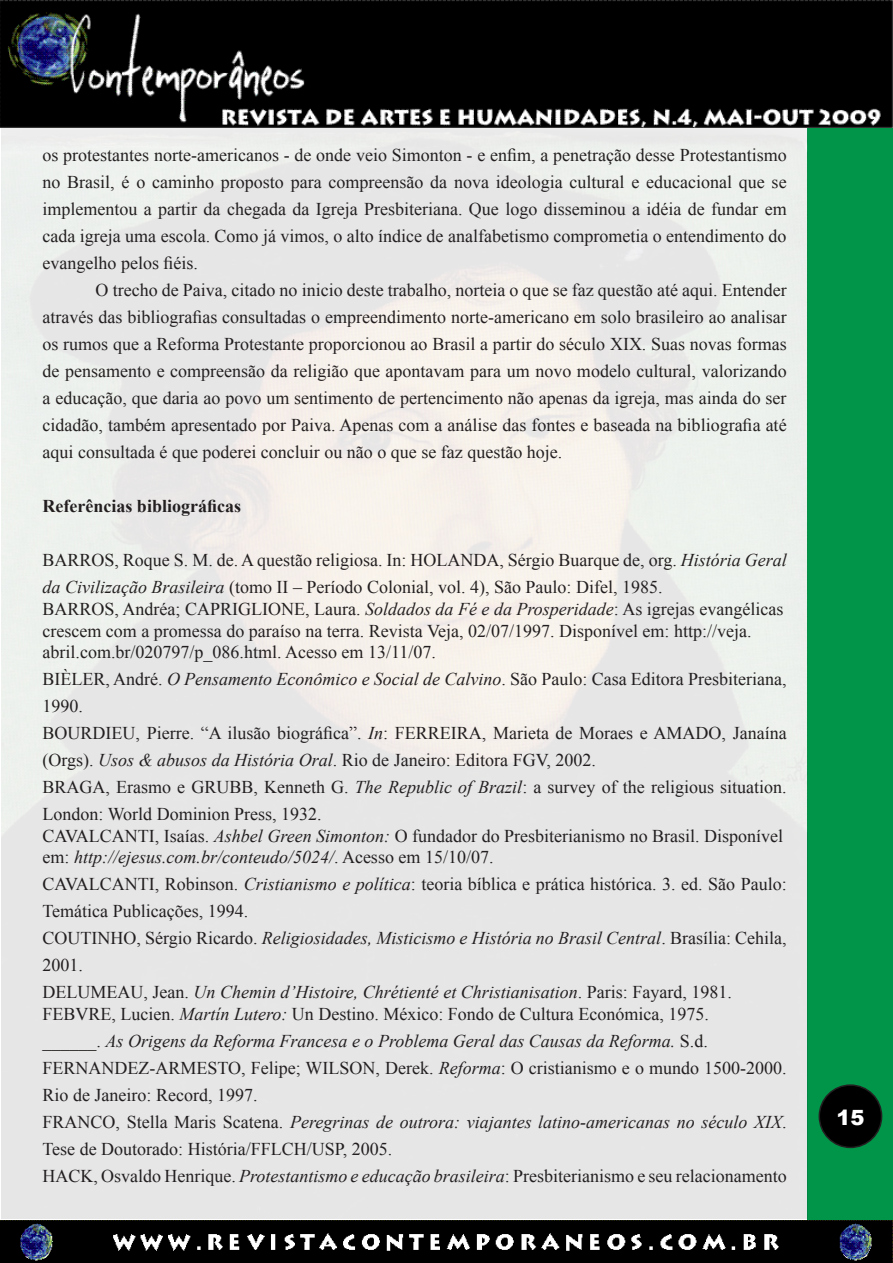
<style>
.page{position:relative;width:893px;height:1263px;background:#fff}
.page>*{position:absolute;margin:0;border:0;box-sizing:border-box;transform-origin:0 0}
.t1{font:900 21px "Arial";color:#fff}
.footnote_text{font:18px/27px "Times New Roman";color:#231f20}
.footnote_text-2{font:italic 18px/27px "Times New Roman";color:#231f20}
.t2{font:700 18px "Times New Roman";color:#231f20}
.s1{font-style:italic}
.s2{font-style:normal}
</style>
<div class="page">
<img style="left:1px;top:128px;width:807px;height:1090px">
<div style="left:808px;top:116px;width:85px;height:1111px;background:#009549"></div>
<img style="left:0;top:1220px;width:893px;height:43px">
<div style="left:819px;top:1085px;width:63px;height:62px;background:#000;border-radius:50%"></div>
<div style="left:819px;top:1084px;width:63px;height:64px;border:2px solid #231f20;border-radius:50%"></div>
<img style="left:0;top:0;width:893px;height:128px">
<p class="footnote_text" style="left:43px;top:141px;width:746px;text-align:justify">os protestantes norte-americanos - de onde veio Simonton - e enfim, a penetração desse Protestantismo no Brasil, é o caminho proposto para compreensão da nova ideologia cultural e educacional que se implementou a partir da chegada da Igreja Presbiteriana. Que logo disseminou a idéia de fundar em cada igreja uma escola. Como já vimos, o alto índice de analfabetismo comprometia o entendimento do evangelho pelos fiéis.</p>
<p class="footnote_text" style="left:43px;top:276px;width:746px;text-align:justify;text-indent:53px">O trecho de Paiva, citado no inicio deste trabalho, norteia o que se faz questão até aqui. Entender através das bibliografias consultadas o empreendimento norte-americano em solo brasileiro ao analisar os rumos que a Reforma Protestante proporcionou ao Brasil a partir do século XIX. Suas novas formas de pensamento e compreensão da religião que apontavam para um novo modelo cultural, valorizando a educação, que daria ao povo um sentimento de pertencimento não apenas da igreja, mas ainda do ser cidadão, também apresentado por Paiva. Apenas com a análise das fontes e baseada na bibliografia até aqui consultada é que poderei concluir ou não o que se faz questão hoje.</p>
<p class="t2" style="left:43px;top:494px;width:200px">Referências bibliográficas</p>
<p class="footnote_text" style="left:43px;top:546px;width:746px">BARROS, Roque S. M. de. A questão religiosa. In: HOLANDA, Sérgio Buarque de, org. <span class="s1">História Geral da Civilização Brasileira</span> (tomo II – Período Colonial, vol. 4), São Paulo: Difel, 1985.</p>
<p class="footnote_text" style="left:43px;top:598px;width:742px;line-height:21.6px">BARROS, Andréa; CAPRIGLIONE, Laura. <span class="s1">Soldados da Fé e da Prosperidade</span>: As igrejas evangélicas crescem com a promessa do paraíso na terra. Revista Veja, 02/07/1997. Disponível em: http://veja. abril.com.br/020797/p_086.html. Acesso em 13/11/07.</p>
<p class="footnote_text" style="left:43px;top:665px;width:746px">BIÈLER, André. <span class="s1">O Pensamento Econômico e Social de Calvino</span>. São Paulo: Casa Editora Presbiteriana,<br>1990.</p>
<p class="footnote_text" style="left:43px;top:719px;width:746px">BOURDIEU, Pierre. “A ilusão biográfica”. <span class="s1">In</span>: FERREIRA, Marieta de Moraes e AMADO, Janaína (Orgs). <span class="s1">Usos &amp; abusos da História Oral</span>. Rio de Janeiro: Editora FGV, 2002.</p>
<p class="footnote_text" style="left:43px;top:773px;width:746px">BRAGA, Erasmo e GRUBB, Kenneth G. <span class="s1">The Republic of Brazil</span>: a survey of the religious situation.<br>London: World Dominion Press, 1932.</p>
<p class="footnote_text" style="left:43px;top:825px;width:742px;line-height:21.6px">CAVALCANTI, Isaías. <span class="s1">Ashbel Green Simonton:</span> O fundador do Presbiterianismo no Brasil. Disponível em: <span class="s1">http://ejesus.com.br/conteudo/5024/</span>. Acesso em 15/10/07.</p>
<p class="footnote_text" style="left:43px;top:870px;width:746px">CAVALCANTI, Robinson. <span class="s1">Cristianismo e política</span>: teoria bíblica e prática histórica. 3. ed. São Paulo:<br>Temática Publicações, 1994.</p>
<p class="footnote_text-2" style="left:43px;top:924px;width:746px"><span class="s2">COUTINHO, Sérgio Ricardo.</span> Religiosidades, Misticismo e História no Brasil Central<span class="s2">. Brasília: Cehila,<br>2001.</span></p>
<p class="footnote_text-2" style="left:43px;top:978px;width:691px"><span class="s2">DELUMEAU, Jean.</span> Un Chemin d’Histoire, Chrétienté et Christianisation<span class="s2">. Paris: Fayard, 1981.</span></p>
<p class="footnote_text" style="left:43px;top:1000px;width:668px">FEBVRE, Lucien. <span class="s1">Martín Lutero:</span> Un Destino. México: Fondo de Cultura Económica, 1975.</p>
<p class="footnote_text-2" style="left:43px;top:1027px;width:667px"><span class="s2">______.</span> As Origens da Reforma Francesa e o Problema Geral das Causas da Reforma. <span class="s2">S.d.</span></p>
<p class="footnote_text" style="left:43px;top:1054px;width:746px">FERNANDEZ-ARMESTO, Felipe; WILSON, Derek. <span class="s1">Reforma</span>: O cristianismo e o mundo 1500-2000.<br>Rio de Janeiro: Record, 1997.</p>
<p class="footnote_text" style="left:43px;top:1108px;width:746px">FRANCO, Stella Maris Scatena. <span class="s1">Peregrinas de outrora: viajantes latino-americanas no século XIX</span>.<br>Tese de Doutorado: História/FFLCH/USP, 2005.</p>
<p class="footnote_text" style="left:43px;top:1162px;width:746px">HACK, Osvaldo Henrique. <span class="s1">Protestantismo e educação brasileira</span>: Presbiterianismo e seu relacionamento</p>
<p class="t1" style="left:836px;top:1102px;width:30px">15</p>
</div>
